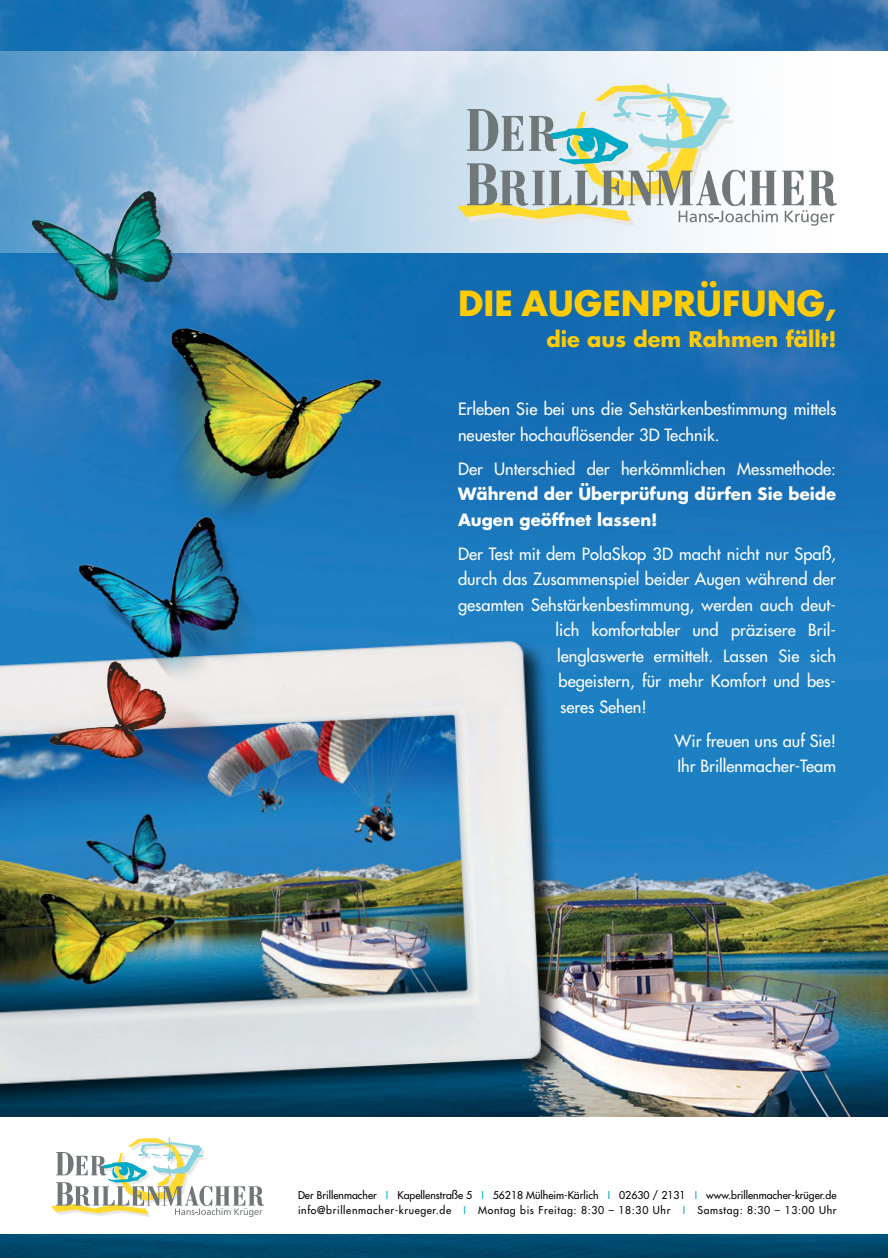
<style>
.page{position:relative;width:888px;height:1258px;background:#fff}
.page>*{position:absolute;margin:0;border:0;box-sizing:border-box;transform-origin:0 0}
.t1{font:700 33.75px "Futura";color:#ffcb05}
.t2{font:700 21px "Futura";color:#ffcb05}
.t3{font:16.5px/25.5px "Futura";color:#fff}
.t4{font:700 16.5px/25.5px "Futura";color:#fff}
.t5{font:10.5px/14.9px "Futura";color:#000}
.s1{color:#00a9c4}
</style>
<div class="page">
<img style="left:0;top:0;width:888px;height:1116px">
<svg style="left:51px;top:1137px;width:211px;height:80px"></svg>
<img style="left:57px;top:1152px;width:206px;height:53px">
<img style="left:807px;top:1234px;width:81px;height:24px">
<img style="left:0;top:1234px;width:807px;height:24px">
<svg style="left:0;top:51px;width:888px;height:202px"></svg>
<svg style="left:785px;top:210px;width:49px;height:16px"></svg>
<svg style="left:458px;top:83px;width:320px;height:143px"></svg>
<img style="left:467px;top:110px;width:369px;height:95px">
<img style="left:25px;top:147px;width:199px;height:213px">
<img style="left:0;top:619px;width:578px;height:484px">
<img style="left:0;top:469px;width:256px;height:348px">
<img style="left:157px;top:274px;width:276px;height:253px">
<h1 class="t1" style="left:458px;top:280px;width:380px">DIE AUGENPRÜFUNG,</h1>
<p class="t2" style="left:547px;top:325px;width:291px">die aus dem Rahmen fällt!</p>
<p class="t3" style="left:458px;top:396px;width:380px">Erleben Sie bei uns die Sehstärkenbestimmung mittels neuester hochauflösender 3D Technik.</p>
<p class="t3" style="left:458px;top:456px;width:380px">Der Unterschied der herkömmlichen Messmethode:</p>
<p class="t4" style="left:458px;top:481px;width:380px">Während der Überprüfung dürfen Sie beide<br>Augen geöffnet lassen!</p>
<p class="t3" style="left:458px;top:541px;width:380px">Der Test mit dem PolaSkop 3D macht nicht nur Spaß,</p>
<p class="t3" style="left:458px;top:566px;width:379px">durch das Zusammenspiel beider Augen während der</p>
<p class="t3" style="left:458px;top:592px;width:379px">gesamten Sehstärkenbestimmung, werden auch deut-</p>
<p class="t3" style="left:555px;top:617px;width:282px">lich komfortabler und präzisere Bril-</p>
<p class="t3" style="left:557px;top:643px;width:281px">lenglaswerte ermittelt. Lassen Sie sich</p>
<p class="t3" style="left:558px;top:668px;width:279px">begeistern, für mehr Komfort und bes-</p>
<p class="t3" style="left:560px;top:694px;width:88px">seres Sehen!</p>
<p class="t3" style="left:674px;top:728px;width:163px">Wir freuen uns auf Sie!<br>Ihr Brillenmacher-Team</p>
<p class="t5" style="left:298px;top:1187px;width:540px">Der Brillenmacher <span class="s1">I</span> Kapellenstraße 5 <span class="s1">I</span> 56218 Mülheim-Kärlich <span class="s1">I</span> 02630 / 2131 <span class="s1">I</span> www.brillenmacher-krüger.de info@brillenmacher-krueger.de <span class="s1">I</span> Montag bis Freitag: 8:30 – 18:30 Uhr <span class="s1">I</span> Samstag: 8:30 – 13:00 Uhr</p>
</div>
